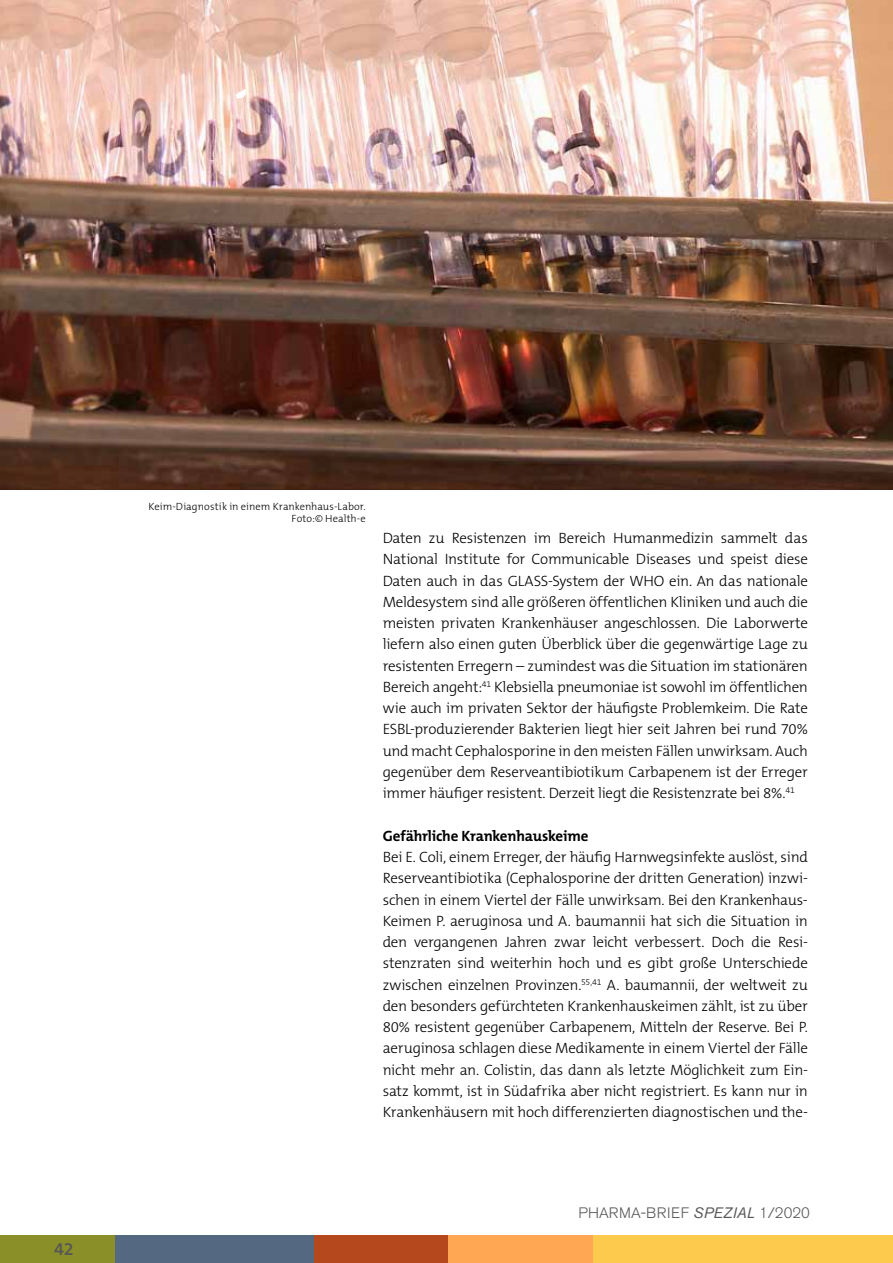
<style>
.page{position:relative;width:893px;height:1263px;background:#fff}
.page>*{position:absolute;margin:0;border:0;box-sizing:border-box;transform-origin:0 0}
.t1{font:600 18px "The Mix B6";color:#575756}
.t2{font:300 15px/21.3px "The Mix B3";letter-spacing:-.015em;color:#000;text-align:justify}
.t3{font:300 15px "Akzidenz Grotesk BE";letter-spacing:.01em;color:#575756}
.t4{font:300 10.5px/12.6px "The Mix B3";letter-spacing:.005em;color:#000;text-align:right}
.s1{font-family:"The Mix B7";font-weight:700}
.s2{font-weight:400;font-style:italic}
</style>
<div class="page">
<div style="left:0;top:1235px;width:132px;height:28px;background:#8a8f28"></div>
<div style="left:115px;top:1235px;width:308px;height:28px;background:#546881"></div>
<div style="left:592px;top:1235px;width:301px;height:28px;background:#fdca4d"></div>
<div style="left:315px;top:1235px;width:195px;height:28px;background:#b5481d"></div>
<div style="left:448px;top:1235px;width:145px;height:28px;background:#ffa753"></div>
<img style="left:0;top:0;width:893px;height:489px">
<svg style="left:235px;top:89px;width:12px;height:10px"></svg>
<p class="t1" style="left:54px;top:1239px;width:21px">42</p>
<p class="t4" style="left:149px;top:500px;width:219px">Keim-Diagnostik in einem Krankenhaus-Labor.<br>Foto:© Health-e</p>
<p class="t2" style="left:383px;top:528px;width:427px">Daten zu Resistenzen im Bereich Humanmedizin sammelt das National Institute for Communicable Diseases und speist diese Daten auch in das GLASS-System der WHO ein. An das nationale Meldesystem sind alle größeren öffentlichen Kliniken und auch die meisten privaten Krankenhäuser angeschlossen. Die Laborwerte liefern also einen guten Überblick über die gegenwärtige Lage zu resistenten Erregern – zumindest was die Situation im stationären Bereich angeht:<sup>41</sup> Klebsiella pneumoniae ist sowohl im öffentlichen wie auch im privaten Sektor der häufigste Problemkeim. Die Rate ESBL-produzierender Bakterien liegt hier seit Jahren bei rund 70% und macht Cephalosporine in den meisten Fällen unwirksam. Auch gegenüber dem Reserveantibiotikum Carbapenem ist der Erreger immer häufiger resistent. Derzeit liegt die Resistenzrate bei 8%.<sup>41</sup></p>
<p class="t2" style="left:383px;top:825px;width:427px;text-align:left"><span class="s1">Gefährliche Krankenhauskeime<br></span>Bei E. Coli, einem Erreger, der häufig Harnwegsinfekte auslöst, sind Reserveantibiotika (Cephalosporine der dritten Generation) inzwi&shy;schen in einem Viertel der Fälle unwirksam. Bei den Krankenhaus-Keimen P. aeruginosa und A. baumannii hat sich die Situation in den vergangenen Jahren zwar leicht verbessert. Doch die Resi&shy;stenzraten sind weiterhin hoch und es gibt große Unterschiede zwischen einzelnen Provinzen.<sup>55,41</sup> A. baumannii, der weltweit zu den besonders gefürchteten Krankenhauskeimen zählt, ist zu über 80% resistent gegenüber Carbapenem, Mitteln der Reserve. Bei P. aeruginosa schlagen diese Medikamente in einem Viertel der Fälle nicht mehr an. Colistin, das dann als letzte Möglichkeit zum Ein&shy;satz kommt, ist in Südafrika aber nicht registriert. Es kann nur in Krankenhäusern mit hoch differenzierten diagnostischen und the-</p>
<p class="t3" style="left:579px;top:1204px;width:233px">PHARMA-BRIEF <span class="s2">SPEZIAL</span> 1/2020</p>
</div>
